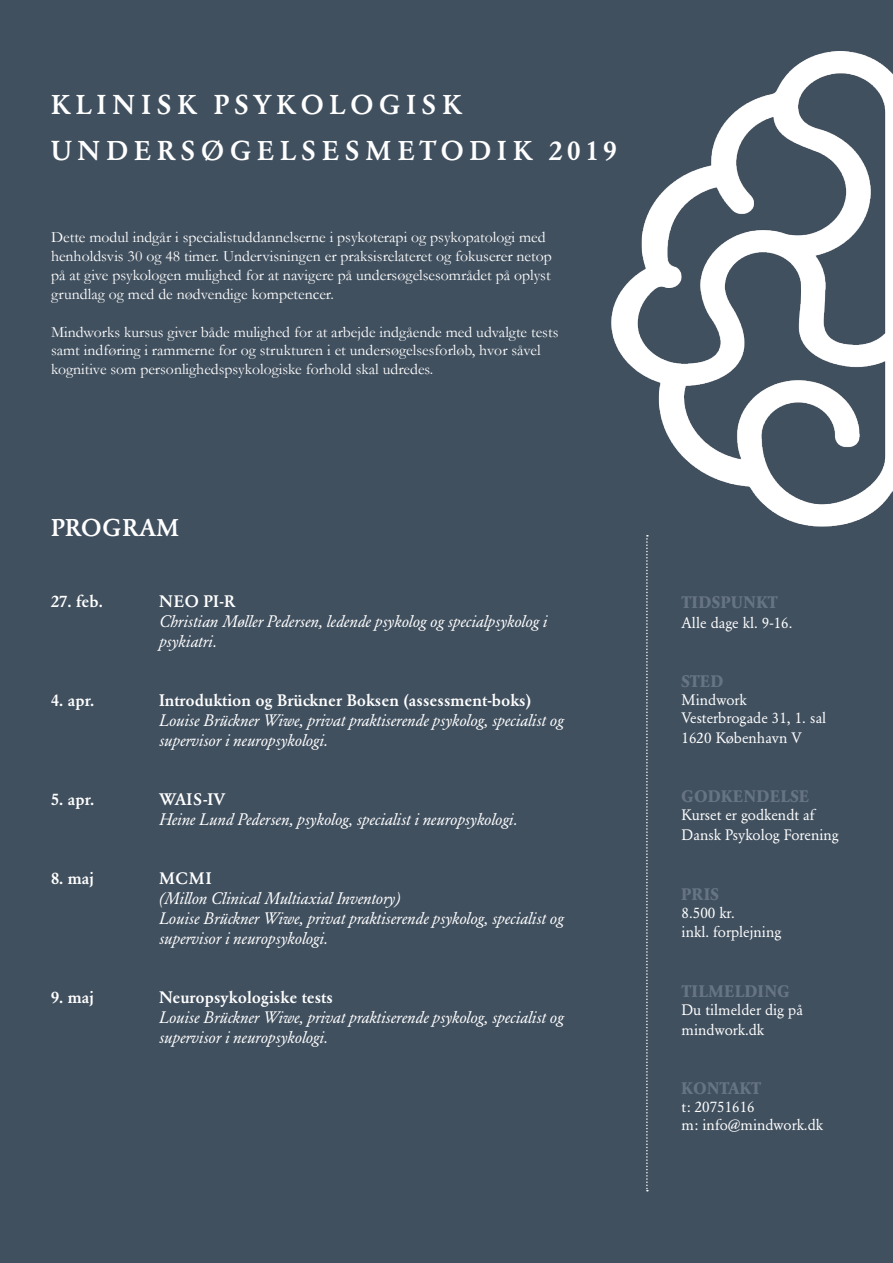
<style>
.page{position:relative;width:893px;height:1263px;background:#41505f}
.page>*{position:absolute;margin:0;border:0;box-sizing:border-box;transform-origin:0 0}
.t1{font:500 27px "Garamond Berth BQ";letter-spacing:.21em;color:#fff}
.t2{font:500 24px "Garamond Berth BQ";letter-spacing:.01em;color:#fff}
.t3{font:italic 16.5px/19.8px "Garamond Berth BQ";color:#fff}
.t4{font:500 16.5px "Garamond Berth BQ";color:#fff}
.t5{font:700 16.5px "Garamond Berth BQ";letter-spacing:.04em;color:#667483}
.t6{font:700 16.5px "Garamond Berth BQ";letter-spacing:.02em;color:#667483}
.t7{font:15.75px/18.9px "Garamond";color:#fff}
.t8{font:15px/19.8px "Garamond Berth BQ";color:#fff}
.s1{font-weight:500;font-style:normal}
</style>
<div class="page">
<img style="left:611px;top:51px;width:282px;height:476px">
<svg style="left:646px;top:535px;width:2px;height:656px"></svg>
<p class="t1" style="left:51px;top:89px;width:413px">KLINISK PSYKOLOGISK</p>
<p class="t1" style="left:51px;top:135px;width:567px">UNDERSØGELSESMETODIK 2019</p>
<p class="t7" style="left:51px;top:227px;width:502px">Dette modul indgår i specialistuddannelserne i psykoterapi og psykopatologi med henholdsvis 30 og 48 timer. Undervisningen er praksisrelateret og fokuserer netop på at give psykologen mulighed for at navigere på undersøgelsesområdet på oplyst grundlag og med de nødvendige kompetencer.</p>
<p class="t7" style="left:51px;top:322px;width:509px">Mindworks kursus giver både mulighed for at arbejde indgående med udvalgte tests samt indføring i rammerne for og strukturen i et undersøgelsesforløb, hvor såvel kognitive som personlighedspsykologiske forhold skal udredes.</p>
<p class="t2" style="left:51px;top:513px;width:130px">PROGRAM</p>
<p class="t4" style="left:51px;top:592px;width:53px">27. feb.</p>
<p class="t4" style="left:159px;top:592px;width:78px">NEO PI-R</p>
<p class="t3" style="left:159px;top:612px;width:390px">Christian Møller Pedersen, ledende psykolog og specialpsykolog i psykiatri.</p>
<p class="t4" style="left:51px;top:691px;width:45px">4. apr.</p>
<p class="t3" style="left:159px;top:692px;width:406px"><span class="s1">Introduktion og Brückner Boksen (assessment-boks)<br></span>Louise Brückner Wiwe, privat praktiserende psykolog, specialist og supervisor i neuropsykologi.</p>
<p class="t4" style="left:51px;top:790px;width:45px">5. apr.</p>
<p class="t4" style="left:159px;top:790px;width:68px">WAIS-IV</p>
<p class="t3" style="left:159px;top:810px;width:360px">Heine Lund Pedersen, psykolog, specialist i neuropsykologi.</p>
<p class="t4" style="left:51px;top:869px;width:44px">8. maj</p>
<p class="t4" style="left:159px;top:869px;width:54px">MCMI</p>
<p class="t3" style="left:159px;top:890px;width:243px">(Millon Clinical Multiaxial Inventory)</p>
<p class="t3" style="left:159px;top:909px;width:406px">Louise Brückner Wiwe, privat praktiserende psykolog, specialist og supervisor i neuropsykologi.</p>
<p class="t4" style="left:51px;top:988px;width:44px">9. maj</p>
<p class="t4" style="left:159px;top:988px;width:175px">Neuropsykologiske tests</p>
<p class="t3" style="left:159px;top:1008px;width:406px">Louise Brückner Wiwe, privat praktiserende psykolog, specialist og supervisor i neuropsykologi.</p>
<p class="t5" style="left:682px;top:593px;width:98px">TIDSPUNKT</p>
<p class="t8" style="left:682px;top:613px;width:112px">Alle dage kl. 9-16.</p>
<p class="t5" style="left:682px;top:672px;width:43px">STED</p>
<p class="t8" style="left:682px;top:690px;width:67px">Mindwork</p>
<p class="t8" style="left:682px;top:708px;width:146px">Vesterbrogade 31, 1. sal</p>
<p class="t8" style="left:682px;top:728px;width:122px">1620 København V</p>
<p class="t5" style="left:682px;top:787px;width:129px">GODKENDELSE</p>
<p class="t8" style="left:682px;top:805px;width:159px">Kurset er godkendt af<br>Dansk Psykolog Forening</p>
<p class="t5" style="left:682px;top:884px;width:39px">PRIS</p>
<p class="t8" style="left:682px;top:903px;width:55px">8.500 kr.</p>
<p class="t8" style="left:682px;top:922px;width:101px">inkl. forplejning</p>
<p class="t5" style="left:682px;top:981px;width:109px">TILMELDING</p>
<p class="t8" style="left:682px;top:1000px;width:123px">Du tilmelder dig på</p>
<p class="t8" style="left:682px;top:1020px;width:84px">mindwork.dk</p>
<p class="t6" style="left:682px;top:1079px;width:81px">KONTAKT</p>
<p class="t8" style="left:682px;top:1097px;width:75px">t: 20751616</p>
<p class="t8" style="left:682px;top:1115px;width:143px">m: info@mindwork.dk</p>
</div>
